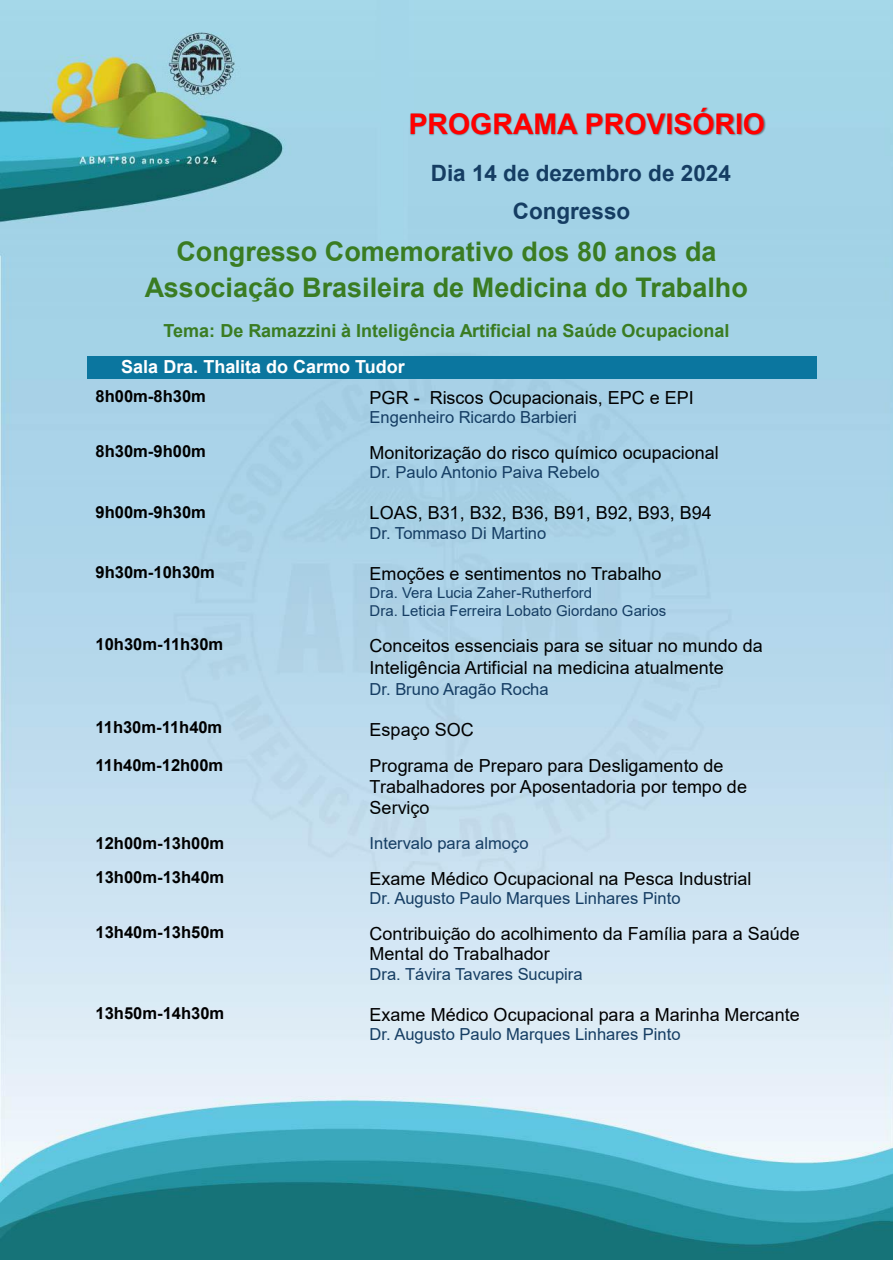
<style>
.page{position:relative;width:893px;height:1263px;background:#fff}
.page>*{position:absolute;margin:0;border:0;box-sizing:border-box;transform-origin:0 0}
.t1{font:700 28.5px "Arial";color:#f00}
.t2{font:700 27px/35.8px "Arial";color:#3a7c22;text-align:center}
.t3{font:700 22.5px/37.8px "Arial";color:#153d63}
.t4{font:18px/20.7px "Arial";color:#000}
.t5{font:700 18px "Arial";color:#3a7c22}
.t6{font:700 18px "Arial";color:#fff}
.t7{font:16.5px "Arial";color:#153d63}
.t8{font:700 16.5px "Arial";color:#000}
.t9{font:15px/18.6px "Arial";color:#153d63}
</style>
<div class="page">
<img style="left:1px;top:0;width:892px;height:1260px">
<img style="left:391px;top:98px;width:357px;height:61px">
<img style="left:748px;top:98px;width:52px;height:61px">
<div style="left:87px;top:356px;width:9px;height:21px;background:#0b769f"></div>
<div style="left:439px;top:356px;width:8px;height:21px;background:#0b769f"></div>
<hr style="left:87px;top:377px;width:360px;height:1px;background:#0b769f">
<div style="left:96px;top:356px;width:343px;height:21px;background:#0b769f"></div>
<div style="left:447px;top:356px;width:8px;height:22px;background:#0b769f"></div>
<div style="left:809px;top:356px;width:8px;height:22px;background:#0b769f"></div>
<div style="left:455px;top:356px;width:354px;height:22px;background:#0b769f"></div>
<h1 class="t1" style="left:409px;top:104px;width:358px">PROGRAMA PROVISÓRIO</h1>
<p class="t3" style="left:513px;top:155px;width:220px;text-indent:-82px">Dia 14 de dezembro de 2024<br>Congresso</p>
<h2 class="t2" style="left:145px;top:234px;width:605px">Congresso Comemorativo dos 80 anos da<br>Associação Brasileira de Medicina do Trabalho</h2>
<p class="t5" style="left:163px;top:318px;width:568px">Tema: De Ramazzini à Inteligência Artificial na Saúde Ocupacional</p>
<p class="t6" style="left:121px;top:354px;width:285px">Sala Dra. Thalita do Carmo Tudor</p>
<p class="t8" style="left:96px;top:385px;width:112px">8h00m-8h30m</p>
<p class="t4" style="left:370px;top:387px;width:326px">PGR - Riscos Ocupacionais, EPC e EPI</p>
<p class="t7" style="left:370px;top:406px;width:209px">Engenheiro Ricardo Barbieri</p>
<p class="t8" style="left:96px;top:440px;width:112px">8h30m-9h00m</p>
<p class="t4" style="left:370px;top:442px;width:351px">Monitorização do risco químico ocupacional</p>
<p class="t7" style="left:370px;top:461px;width:232px">Dr. Paulo Antonio Paiva Rebelo</p>
<p class="t8" style="left:96px;top:500px;width:112px">9h00m-9h30m</p>
<p class="t4" style="left:370px;top:502px;width:344px">LOAS, B31, B32, B36, B91, B92, B93, B94</p>
<p class="t7" style="left:370px;top:521px;width:178px">Dr. Tommaso Di Martino</p>
<p class="t8" style="left:96px;top:561px;width:121px">9h30m-10h30m</p>
<p class="t4" style="left:370px;top:563px;width:293px">Emoções e sentimentos no Trabalho</p>
<p class="t9" style="left:370px;top:583px;width:298px">Dra. Vera Lucia Zaher-Rutherford<br>Dra. Leticia Ferreira Lobato Giordano Garios</p>
<p class="t8" style="left:96px;top:633px;width:129px">10h30m-11h30m</p>
<p class="t4" style="left:370px;top:634px;width:395px;line-height:22.4px">Conceitos essenciais para se situar no mundo da<br>Inteligência Artificial na medicina atualmente</p>
<p class="t7" style="left:370px;top:678px;width:181px">Dr. Bruno Aragão Rocha</p>
<p class="t8" style="left:96px;top:715px;width:128px">11h30m-11h40m</p>
<p class="t4" style="left:370px;top:719px;width:106px">Espaço SOC</p>
<p class="t8" style="left:96px;top:753px;width:129px">11h40m-12h00m</p>
<p class="t4" style="left:370px;top:756px;width:379px">Programa de Preparo para Desligamento de<br>Trabalhadores por Aposentadoria por tempo de<br>Serviço</p>
<p class="t8" style="left:96px;top:831px;width:130px">12h00m-13h00m</p>
<p class="t7" style="left:370px;top:831px;width:160px">Intervalo para almoço</p>
<p class="t8" style="left:96px;top:866px;width:130px">13h00m-13h40m</p>
<p class="t4" style="left:370px;top:868px;width:383px">Exame Médico Ocupacional na Pesca Industrial</p>
<p class="t7" style="left:370px;top:887px;width:312px">Dr. Augusto Paulo Marques Linhares Pinto</p>
<p class="t8" style="left:96px;top:921px;width:130px">13h40m-13h50m</p>
<p class="t4" style="left:370px;top:923px;width:432px">Contribuição do acolhimento da Família para a Saúde<br>Mental do Trabalhador</p>
<p class="t7" style="left:370px;top:963px;width:215px">Dra. Távira Tavares Sucupira</p>
<p class="t8" style="left:96px;top:1002px;width:130px">13h50m-14h30m</p>
<p class="t4" style="left:370px;top:1004px;width:432px">Exame Médico Ocupacional para a Marinha Mercante</p>
<p class="t7" style="left:370px;top:1023px;width:312px">Dr. Augusto Paulo Marques Linhares Pinto</p>
</div>
